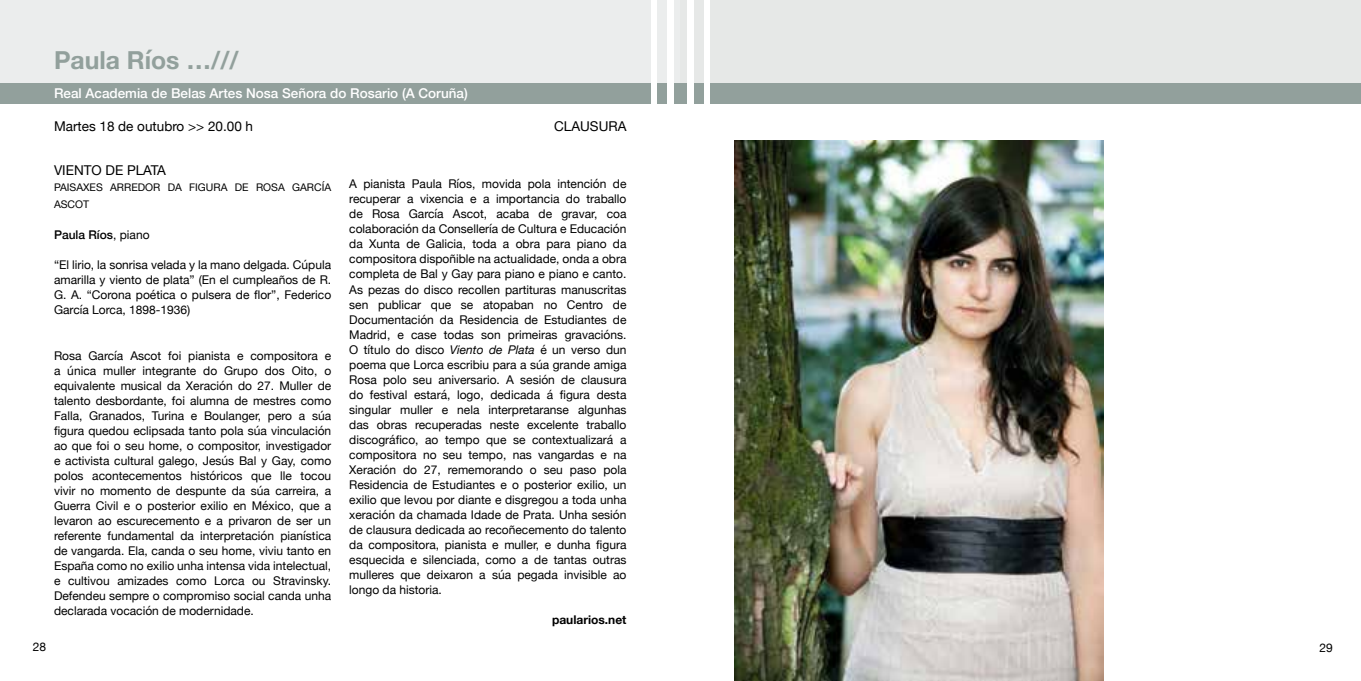
<style>
.page{position:relative;width:1361px;height:681px;background:#fff}
.page>*{position:absolute;margin:0;border:0;box-sizing:border-box;transform-origin:0 0}
.t1{font:700 24.75px "Helvetica Neue";color:#92a09c}
.t2{font:500 13.5px "Helvetica Neue";color:#fff}
.t3{font:13.5px "Helvetica Neue";color:#000}
.t4{font:12px/15px "Helvetica Neue";color:#000;text-align:justify}
.t5{font:500 12px "Helvetica Neue";color:#000}
.t6{font:700 12px "Helvetica Neue";color:#000}
.t7{font:10.5px/16.5px "Helvetica Neue";color:#000}
.s1{font-weight:400}
.s2{font-style:italic}
</style>
<div class="page">
<div style="left:634px;top:0;width:17px;height:84px;background:#ebeded"></div>
<div style="left:657px;top:0;width:10px;height:84px;background:#ebeded"></div>
<div style="left:0;top:0;width:635px;height:83px;background:#ebeded"></div>
<div style="left:673px;top:0;width:7px;height:84px;background:#ebeded"></div>
<div style="left:0;top:83px;width:635px;height:21px;background:#92a09c"></div>
<div style="left:634px;top:83px;width:17px;height:21px;background:#92a09c"></div>
<div style="left:657px;top:83px;width:10px;height:21px;background:#92a09c"></div>
<div style="left:673px;top:83px;width:7px;height:21px;background:#92a09c"></div>
<div style="left:710px;top:0;width:16px;height:84px;background:#e6e8e7"></div>
<div style="left:694px;top:0;width:10px;height:84px;background:#e6e8e7"></div>
<div style="left:726px;top:0;width:635px;height:83px;background:#e6e8e7"></div>
<div style="left:680px;top:0;width:7px;height:84px;background:#e6e8e7"></div>
<div style="left:725px;top:83px;width:636px;height:21px;background:#92a09c"></div>
<div style="left:710px;top:83px;width:16px;height:21px;background:#92a09c"></div>
<div style="left:694px;top:83px;width:10px;height:21px;background:#92a09c"></div>
<div style="left:680px;top:83px;width:7px;height:21px;background:#92a09c"></div>
<img style="left:734px;top:140px;width:370px;height:540px">
<h1 class="t1" style="left:54px;top:41px;width:186px">Paula Ríos …///</h1>
<p class="t2" style="left:54px;top:82px;width:415px">Real Academia de Belas Artes Nosa Señora do Rosario (A Coruña)</p>
<p class="t3" style="left:54px;top:116px;width:201px">Martes 18 de outubro &gt;&gt; 20.00 h</p>
<p class="t3" style="left:554px;top:116px;width:74px">CLAUSURA</p>
<p class="t3" style="left:54px;top:160px;width:114px">VIENTO DE PLATA</p>
<p class="t7" style="left:54px;top:180px;width:279px">PAI SAXES ARREDOR DA FI GURA DE ROSA GARCÍA<br>ASCOT</p>
<p class="t5" style="left:54px;top:225px;width:97px">Paula Ríos<span class="s1">, piano</span></p>
<p class="t4" style="left:54px;top:258px;width:279px">“El lirio, la sonrisa velada y la mano delgada. Cúpula amarilla y viento de plata” (En el cumpleaños de R.<br>G. A. “Corona poética o pulsera de flor”, Federico García Lorca, 1898-1936)</p>
<p class="t4" style="left:54px;top:348px;width:279px">Rosa García Ascot foi pianista e compositora e a única muller integrante do Grupo dos Oito, o equivalente musical da Xeración do 27. Muller de talento desbordante, foi alumna de mestres como Falla, Granados, Turina e Boulanger, pero a súa figura quedou eclipsada tanto pola súa vinculación ao que foi o seu home, o compositor, investigador e activista cultural galego, Jesús Bal y Gay, como polos acontecementos históricos que lle tocou vivir no momento de despunte da súa carreira, a Guerra Civil e o posterior exilio en México, que a levaron ao escurecemento e a privaron de ser un referente fundamental da interpretación pianística de vangarda. Ela, canda o seu home, viviu tanto en España como no exilio unha intensa vida intelectual, e cultivou amizades como Lorca ou Stravinsky.<br>Defendeu sempre o compromiso social canda unha declarada vocación de modernidade.</p>
<p class="t4" style="left:349px;top:177px;width:279px">A pianista Paula Ríos, movida pola intención de recuperar a vixencia e a importancia do traballo de Rosa García Ascot, acaba de gravar, coa colaboración da Consellería de Cultura e Educación da Xunta de Galicia, toda a obra para piano da compositora dispoñible na actualidade, onda a obra completa de Bal y Gay para piano e piano e canto.<br>As pezas do disco recollen partituras manuscritas sen publicar que se atopaban no Centro de Documentación da Residencia de Estudiantes de Madrid, e case todas son primeiras gravacións.<br>O título do disco <span class="s2">Viento de Plata</span> é un verso dun poema que Lorca escribiu para a súa grande amiga Rosa polo seu aniversario. A sesión de clausura do festival estará, logo, dedicada á figura desta singular muller e nela interpretaranse algunhas das obras recuperadas neste excelente traballo discográfico, ao tempo que se contextualizará a compositora no seu tempo, nas vangardas e na Xeración do 27, rememorando o seu paso pola Residencia de Estudiantes e o posterior exilio, un exilio que levou por diante e disgregou a toda unha xeración da chamada Idade de Prata. Unha sesión de clausura dedicada ao recoñecemento do talento da compositora, pianista e muller, e dunha figura esquecida e silenciada, como a de tantas outras mulleres que deixaron a súa pegada invisible ao longo da historia.</p>
<p class="t6" style="left:552px;top:610px;width:76px">paularios.net</p>
<p class="t4" style="left:33px;top:639px;width:15px">28</p>
<p class="t4" style="left:1319px;top:640px;width:15px">29</p>
</div>
